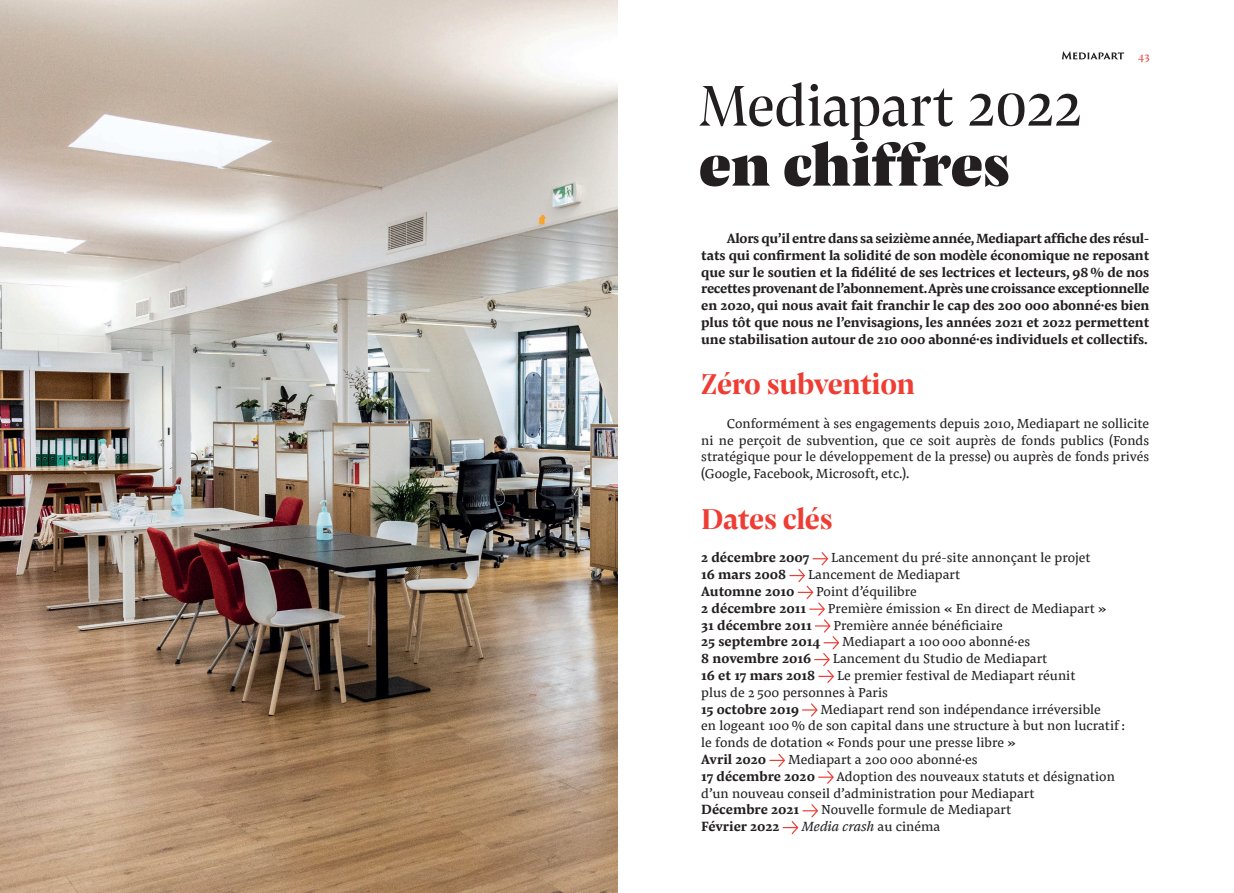
<style>
.page{position:relative;width:1234px;height:893px;background:#fff}
.page>*{position:absolute;margin:0;border:0;box-sizing:border-box;transform-origin:0 0}
.TITRE_Pensum{font:60px/60px "Pensum Display";letter-spacing:-.01em;color:#231f20}
.Sous_Sous_titre_Pens{font:700 30px "Pensum Display";letter-spacing:-.01em;color:#ee3e34}
.TEXTE_COURANT_PENSUM{font:13.8px/16.8px "Pensum Pro";color:#231f20}
.TEXTE_COURANT_PENSUM-2{font:700 13.8px/16.8px "Pensum Pro";color:#231f20;text-align:justify}
.TEXTE_COURANT_PENSUM-3{font:italic 13.8px "Pensum Pro";color:#231f20}
.t1{font:11.25px "Pensum Display";color:#ee3e34}
.s1{font-weight:900}
.s2{font-style:normal}
</style>
<div class="page">
<svg style="left:1062px;top:51px;width:61px;height:9px"></svg>
<svg style="left:789px;top:552px;width:50px;height:131px"></svg>
<svg style="left:802px;top:703px;width:15px;height:14px"></svg>
<svg style="left:769px;top:754px;width:16px;height:13px"></svg>
<svg style="left:818px;top:770px;width:15px;height:14px"></svg>
<svg style="left:782px;top:804px;width:35px;height:30px"></svg>
<img style="left:0;top:0;width:617px;height:893px">
<p class="TITRE_Pensum" style="left:698px;top:73px;width:385px">Mediapart 2022 <span class="s1">en chiffres</span></p>
<p class="t1" style="left:1137px;top:48px;width:13px">43</p>
<p class="TEXTE_COURANT_PENSUM-2" style="left:701px;top:230px;width:449px;text-indent:26px">Alors qu’il entre dans sa seizième année, Mediapart affiche des résul&shy;tats qui confirment la solidité de son modèle économique ne reposant que sur le soutien et la fidélité de ses lectrices et lecteurs, 98 % de nos recettes provenant de l’abonnement. Après une croissance exceptionnelle en 2020, qui nous avait fait franchir le cap des 200 000 abonné·es bien plus tôt que nous ne l’envisagions, les années 2021 et 2022 permettent une stabilisation autour de 210 000 abonné·es individuels et collectifs.</p>
<p class="Sous_Sous_titre_Pens" style="left:701px;top:362px;width:215px">Zéro subvention</p>
<p class="TEXTE_COURANT_PENSUM" style="left:701px;top:415px;width:449px;text-align:justify;text-indent:26px">Conformément à ses engagements depuis 2010, Mediapart ne sollicite ni ne perçoit de subvention, que ce soit auprès de fonds publics (Fonds stratégique pour le développement de la presse) ou auprès de fonds privés (Google, Facebook, Microsoft, etc.).</p>
<p class="Sous_Sous_titre_Pens" style="left:701px;top:496px;width:133px">Dates clés</p>
<p class="TEXTE_COURANT_PENSUM-2" style="left:701px;top:549px;width:110px">2 décembre 2007</p>
<p class="TEXTE_COURANT_PENSUM" style="left:831px;top:549px;width:261px">Lancement du pré-site annonçant le projet</p>
<p class="TEXTE_COURANT_PENSUM-2" style="left:701px;top:566px;width:87px">16 mars 2008</p>
<p class="TEXTE_COURANT_PENSUM" style="left:807px;top:566px;width:154px">Lancement de Mediapart</p>
<p class="TEXTE_COURANT_PENSUM-2" style="left:701px;top:583px;width:95px">Automne 2010</p>
<p class="TEXTE_COURANT_PENSUM" style="left:816px;top:583px;width:102px">Point d’équilibre</p>
<p class="TEXTE_COURANT_PENSUM-2" style="left:701px;top:599px;width:106px">2 décembre 2011</p>
<p class="TEXTE_COURANT_PENSUM" style="left:827px;top:599px;width:280px">Première émission « En direct de Mediapart »</p>
<p class="TEXTE_COURANT_PENSUM-2" style="left:701px;top:616px;width:112px">31 décembre 2011</p>
<p class="TEXTE_COURANT_PENSUM" style="left:833px;top:616px;width:171px">Première année bénéficiaire</p>
<p class="TEXTE_COURANT_PENSUM-2" style="left:701px;top:633px;width:121px">25 septembre 2014</p>
<p class="TEXTE_COURANT_PENSUM" style="left:842px;top:633px;width:189px">Mediapart a 100 000 abonné·es</p>
<p class="TEXTE_COURANT_PENSUM-2" style="left:701px;top:650px;width:111px">8 novembre 2016</p>
<p class="TEXTE_COURANT_PENSUM" style="left:832px;top:650px;width:216px">Lancement du Studio de Mediapart</p>
<p class="TEXTE_COURANT_PENSUM-2" style="left:701px;top:667px;width:115px">16 et 17 mars 2018</p>
<p class="TEXTE_COURANT_PENSUM" style="left:701px;top:667px;width:376px;text-indent:136px">Le premier festival de Mediapart réunit plus de 2 500 personnes à Paris</p>
<p class="TEXTE_COURANT_PENSUM-2" style="left:701px;top:700px;width:99px">15 octobre 2019</p>
<p class="TEXTE_COURANT_PENSUM" style="left:701px;top:700px;width:425px;text-indent:119px">Mediapart rend son indépendance irréversible<br>en logeant 100 % de son capital dans une structure à but non lucratif : le fonds de dotation « Fonds pour une presse libre »</p>
<p class="TEXTE_COURANT_PENSUM-2" style="left:701px;top:751px;width:67px">Avril 2020</p>
<p class="TEXTE_COURANT_PENSUM" style="left:788px;top:751px;width:191px">Mediapart a 200 000 abonné·es</p>
<p class="TEXTE_COURANT_PENSUM-2" style="left:701px;top:767px;width:115px">17 décembre 2020</p>
<p class="TEXTE_COURANT_PENSUM" style="left:701px;top:767px;width:415px;text-indent:135px">Adoption des nouveaux statuts et désignation d’un nouveau conseil d’administration pour Mediapart</p>
<p class="TEXTE_COURANT_PENSUM-2" style="left:701px;top:801px;width:100px">Décembre 2021</p>
<p class="TEXTE_COURANT_PENSUM" style="left:821px;top:801px;width:191px">Nouvelle formule de Mediapart</p>
<p class="TEXTE_COURANT_PENSUM-2" style="left:701px;top:818px;width:80px">Février 2022</p>
<p class="TEXTE_COURANT_PENSUM-3" style="left:801px;top:817px;width:140px">Media crash <span class="s2">au cinéma</span></p>
</div>
